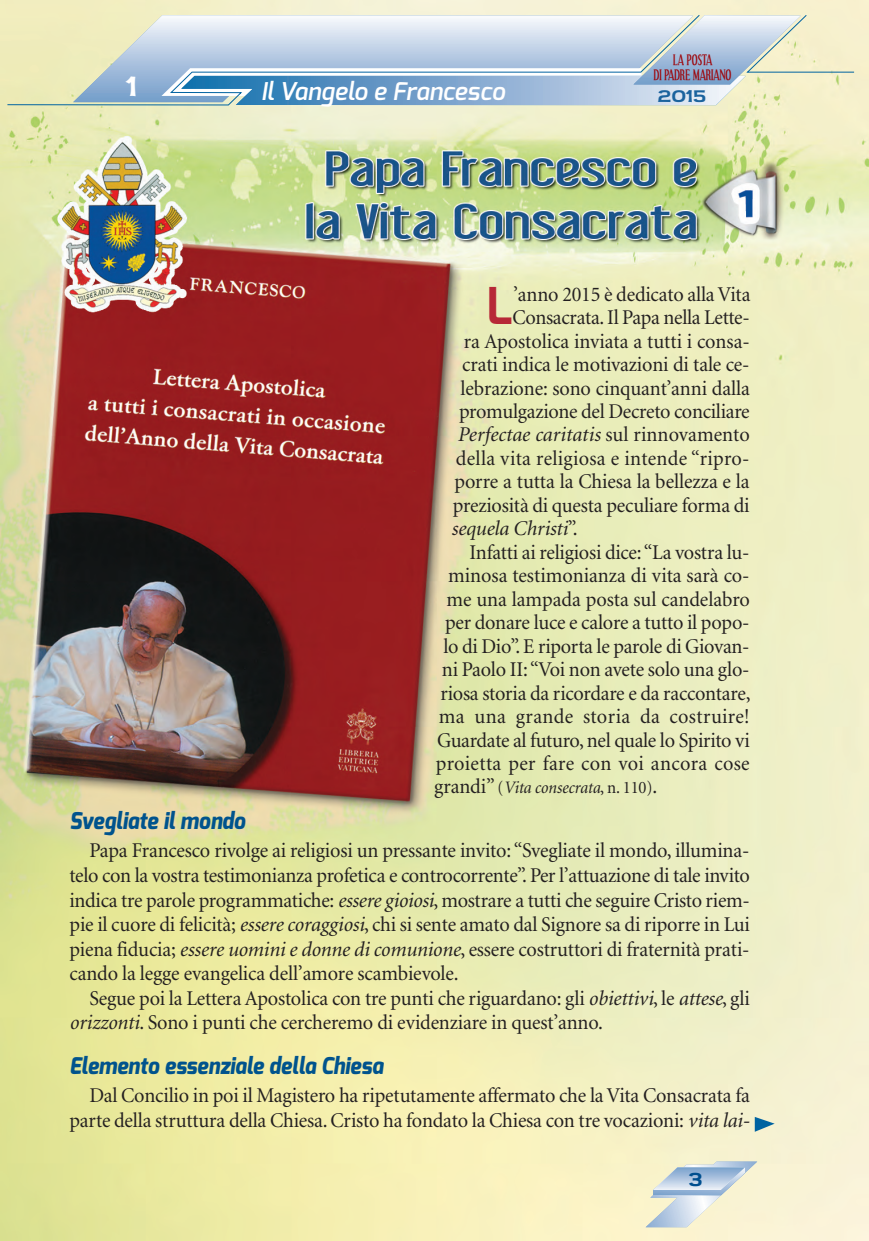
<style>
.page{position:relative;width:869px;height:1241px;background:#fff}
.page>*{position:absolute;margin:0;border:0;box-sizing:border-box;transform-origin:0 0}
.t1{font:700 50.57px "Exo";color:#b72837;scale:.96 1}
.t2{font:700 28px "Teen";color:#fff;scale:1.29 1}
.t3{font:italic 600 24.5px "Exo";color:#fff}
.t4{font:italic 800 23.1px "Exo";color:#00538d;scale:.91 1}
.t5{font:21px/24.5px "Minion";letter-spacing:-.01em;color:#231f20;text-align:justify;scale:.96 1}
.t6{font:21px "Minion";letter-spacing:.015em;color:#231f20;scale:.96 1}
.t7{font:italic 21px "Minion";color:#231f20}
.t8{font:700 19.25px "Teen";color:#004f8f;scale:1.3 1}
.t9{font:italic 17.5px "Minion";letter-spacing:-.005em;color:#231f20;scale:.95 1}
.t10{font:700 17.15px "Teen";color:#1b639e;scale:1.33 1}
.t11{font:700 14px/14.7px "Effloresce";color:#9d070d;text-align:center;scale:.68 1}
.s1{font-style:normal}
.s2{font-style:normal;font-size:21px}
.s3{font-style:italic}
</style>
<div class="page">
<img style="left:0;top:0;width:868px;height:1240px">
<svg style="left:754px;top:1116px;width:20px;height:15px"></svg>
<svg style="left:7px;top:14px;width:693px;height:92px;background:#d5dcc3"></svg>
<svg style="left:161px;top:14px;width:693px;height:91px;background:#bed1df"></svg>
<svg style="left:645px;top:1161px;width:111px;height:65px;background:#d8dfda"></svg>
<p class="t11" style="left:653px;top:54px;width:115px">LA POSTA<br>DI PADRE MARIANO</p>
<h2 class="t2" style="left:126px;top:70px;width:10px">1</h2>
<p class="t3" style="left:260px;top:80px;width:246px">Il Vangelo e Francesco</p>
<p class="t10" style="left:656px;top:86px;width:39px">2015</p>
<h1 class="t1" style="left:486px;top:284px;width:29px">L</h1>
<p class="t5" style="left:513px;top:283px;width:248px">’anno 2015 è dedicato alla Vita</p>
<p class="t5" style="left:512px;top:307px;width:248px">Consacrata. Il Papa nella Lette-</p>
<p class="t5" style="left:463px;top:330px;width:299px">ra Apostolica inviata a tutti i consa-</p>
<p class="t5" style="left:462px;top:353px;width:301px">crati indica le motivazioni di tale ce-</p>
<p class="t5" style="left:460px;top:377px;width:303px">lebrazione: sono cinquant’anni dalla</p>
<p class="t5" style="left:459px;top:400px;width:304px">promulgazione del Decreto conciliare</p>
<p class="t7" style="left:457px;top:426px;width:294px">Perfectae caritatis <span class="s1">sul rinnovamento</span></p>
<p class="t6" style="left:455px;top:450px;width:307px">della vita religiosa e intende “ripro-</p>
<p class="t5" style="left:454px;top:471px;width:309px">porre a tutta la Chiesa la bellezza e la</p>
<p class="t5" style="left:452px;top:494px;width:310px">preziosità di questa peculiare forma di</p>
<p class="t7" style="left:451px;top:520px;width:128px">sequela Christi<span class="s1">”.</span></p>
<p class="t5" style="left:469px;top:541px;width:293px">Infatti ai religiosi dice: “La vostra lu-</p>
<p class="t5" style="left:448px;top:565px;width:315px">minosa testimonianza di vita sarà co-</p>
<p class="t5" style="left:446px;top:588px;width:317px">me una lampada posta sul candelabro</p>
<p class="t5" style="left:445px;top:611px;width:318px">per donare luce e calore a tutto il popo-</p>
<p class="t5" style="left:443px;top:635px;width:320px">lo di Dio”. E riporta le parole di Giovan-</p>
<p class="t5" style="left:442px;top:658px;width:322px">ni Paolo II: “Voi non avete solo una glo-</p>
<p class="t5" style="left:440px;top:682px;width:324px">riosa storia da ricordare e da raccontare,</p>
<p class="t6" style="left:438px;top:708px;width:325px">ma una grande storia da costruire!</p>
<p class="t5" style="left:437px;top:729px;width:327px">Guardate al futuro, nel quale lo Spirito vi</p>
<p class="t6" style="left:435px;top:755px;width:328px">proietta per fare con voi ancora cose</p>
<p class="t9" style="left:434px;top:780px;width:236px"><span class="s2">grandi”</span> <span class="s1">(</span>Vita consecrata<span class="s1">, n. 110)</span><span class="s2">.</span></p>
<p class="t4" style="left:69px;top:811px;width:194px">Svegliate il mondo</p>
<p class="t5" style="left:69px;top:840px;width:710px;text-indent:20px">Papa Francesco rivolge ai religiosi un pressante invito: “Svegliate il mondo, illumina&shy;telo con la vostra testimonianza profetica e controcorrente”. Per l’attuazione di tale invito indica tre parole programmatiche: <span class="s3">essere gioiosi</span>, mostrare a tutti che seguire Cristo riem&shy;pie il cuore di felicità; <span class="s3">essere coraggiosi</span>, chi si sente amato dal Signore sa di riporre in Lui piena fiducia; <span class="s3">essere uomini e donne di comunione</span>, essere costruttori di fraternità prati&shy;cando la legge evangelica dell’amore scambievole.</p>
<p class="t5" style="left:69px;top:987px;width:709px;text-indent:20px">Segue poi la Lettera Apostolica con tre punti che riguardano: gli <span class="s3">obiettivi</span>, le <span class="s3">attese</span>, gli <span class="s3">orizzonti</span>. Sono i punti che cercheremo di evidenziare in quest’anno.</p>
<p class="t4" style="left:69px;top:1055px;width:346px">Elemento essenziale della Chiesa</p>
<p class="t5" style="left:69px;top:1084px;width:710px;text-align:right">Dal Concilio in poi il Magistero ha ripetutamente affermato che la Vita Consacrata fa parte della struttura della Chiesa. Cristo ha fondato la Chiesa con tre vocazioni: <span class="s3">vita lai-</span></p>
<p class="t8" style="left:688px;top:1168px;width:12px">3</p>
</div>
